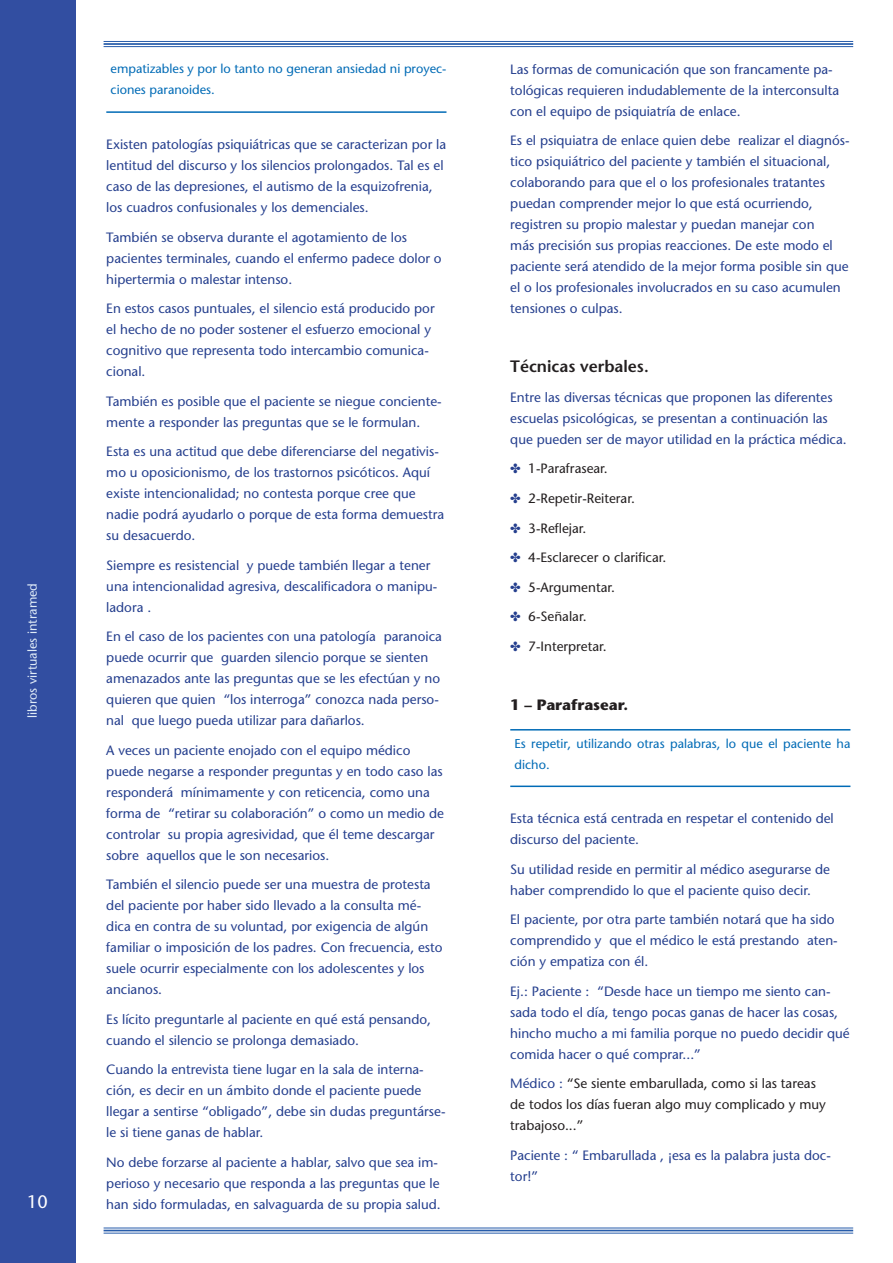
<style>
.page{position:relative;width:893px;height:1263px;background:#fff}
.page>*{position:absolute;margin:0;border:0;box-sizing:border-box;transform-origin:0 0}
.t1{font:18px "Stone Sans";color:#fff}
.t2{font:600 16.5px "Stone Sans";color:#231f20}
.t3{font:700 15px "Stone Sans";color:#231f20}
.t4{font:13.5px/21px "Stone Sans";color:#253f8e}
.t5{font:13.5px/29.5px "Stone Sans";color:#231f20}
.t6{font:13.5px/29.5px "Zapf Dingbats ITC";color:#253f8e;text-align:justify}
.t7{font:12.75px/21px "Stone Sans";color:#006bb6}
.t8{font:12.75px "Stone Sans";color:#dfebf7}
.s1{color:#253f8e}
</style>
<div class="page">
<div style="left:0;top:0;width:75px;height:1263px;background:#324ea1"></div>
<hr style="left:104px;top:41px;width:749px;height:1px;background:#275caa">
<hr style="left:104px;top:43px;width:749px;height:2px;background:#275caa">
<hr style="left:104px;top:46px;width:749px;height:1px;background:#275caa">
<hr style="left:104px;top:1227px;width:749px;height:1px;background:#275caa">
<hr style="left:104px;top:1230px;width:749px;height:1px;background:#275caa">
<hr style="left:104px;top:1233px;width:749px;height:1px;background:#275caa">
<hr style="left:106px;top:111px;width:340px;height:2px;background:#006bb6">
<hr style="left:510px;top:729px;width:340px;height:1px;background:#006bb6">
<hr style="left:510px;top:785px;width:340px;height:2px;background:#006bb6">
<p class="t8" style="left:25px;top:718px;width:137px;rotate:-90deg">libros virtuales intramed</p>
<h1 class="t1" style="left:27px;top:1191px;width:22px">10</h1>
<p class="t7" style="left:111px;top:58px;width:337px">empatizables y por lo tanto no generan ansiedad ni proyec&shy;ciones paranoides.</p>
<p class="t4" style="left:106px;top:134px;width:341px">Existen patologías psiquiátricas que se caracterizan por la lentitud del discurso y los silencios prolongados. Tal es el caso de las depresiones, el autismo de la esquizofrenia, los cuadros confusionales y los demenciales.</p>
<p class="t4" style="left:106px;top:226px;width:337px">También se observa durante el agotamiento de los pacientes terminales, cuando el enfermo padece dolor o hipertermia o malestar intenso.</p>
<p class="t4" style="left:106px;top:298px;width:330px">En estos casos puntuales, el silencio está producido por el hecho de no poder sostener el esfuerzo emocional y cognitivo que representa todo intercambio comunica&shy;cional.</p>
<p class="t4" style="left:106px;top:390px;width:337px">También es posible que el paciente se niegue conciente&shy;mente a responder las preguntas que se le formulan.</p>
<p class="t4" style="left:106px;top:441px;width:339px">Esta es una actitud que debe diferenciarse del negativis&shy;mo u oposicionismo, de los trastornos psicóticos. Aquí existe intencionalidad; no contesta porque cree que nadie podrá ayudarlo o porque de esta forma demuestra su desacuerdo.</p>
<p class="t4" style="left:106px;top:554px;width:333px">Siempre es resistencial y puede también llegar a tener una intencionalidad agresiva, descalificadora o manipu&shy;ladora .</p>
<p class="t4" style="left:106px;top:626px;width:337px">En el caso de los pacientes con una patología paranoica puede ocurrir que guarden silencio porque se sienten amenazados ante las preguntas que se les efectúan y no quieren que quien “los interroga” conozca nada perso&shy;nal que luego pueda utilizar para dañarlos.</p>
<p class="t4" style="left:106px;top:739px;width:339px">A veces un paciente enojado con el equipo médico puede negarse a responder preguntas y en todo caso las responderá mínimamente y con reticencia, como una forma de “retirar su colaboración” o como un medio de controlar su propia agresividad, que él teme descargar sobre aquellos que le son necesarios.</p>
<p class="t4" style="left:106px;top:874px;width:338px">También el silencio puede ser una muestra de protesta del paciente por haber sido llevado a la consulta mé&shy;dica en contra de su voluntad, por exigencia de algún familiar o imposición de los padres. Con frecuencia, esto suele ocurrir especialmente con los adolescentes y los ancianos.</p>
<p class="t4" style="left:106px;top:1008px;width:326px">Es lícito preguntarle al paciente en qué está pensando, cuando el silencio se prolonga demasiado.</p>
<p class="t4" style="left:106px;top:1059px;width:341px">Cuando la entrevista tiene lugar en la sala de interna&shy;ción, es decir en un ámbito donde el paciente puede llegar a sentirse “obligado”, debe sin dudas preguntárse&shy;le si tiene ganas de hablar.</p>
<p class="t4" style="left:106px;top:1151px;width:336px">No debe forzarse al paciente a hablar, salvo que sea im&shy;perioso y necesario que responda a las preguntas que le han sido formuladas, en salvaguarda de su propia salud.</p>
<p class="t4" style="left:510px;top:59px;width:330px">Las formas de comunicación que son francamente pa&shy;tológicas requieren indudablemente de la interconsulta con el equipo de psiquiatría de enlace.</p>
<p class="t4" style="left:510px;top:130px;width:341px">Es el psiquiatra de enlace quien debe realizar el diagnós&shy;tico psiquiátrico del paciente y también el situacional, colaborando para que el o los profesionales tratantes puedan comprender mejor lo que está ocurriendo, registren su propio malestar y puedan manejar con<br>más precisión sus propias reacciones. De este modo el paciente será atendido de la mejor forma posible sin que el o los profesionales involucrados en su caso acumulen tensiones o culpas.</p>
<p class="t2" style="left:510px;top:357px;width:140px">Técnicas verbales.</p>
<p class="t4" style="left:510px;top:387px;width:338px">Entre las diversas técnicas que proponen las diferentes escuelas psicológicas, se presentan a continuación las que pueden ser de mayor utilidad en la práctica médica.</p>
<p class="t5" style="left:528px;top:454px;width:140px">1-Parafrasear.<br>2-Repetir-Reiterar.<br>3-Reflejar.<br>4-Esclarecer o clarificar.<br>5-Argumentar.<br>6-Señalar.<br>7-Interpretar.</p>
<p class="t6" style="left:510px;top:454px;width:12px">✤ ✤ ✤ ✤ ✤ ✤ ✤</p>
<p class="t3" style="left:510px;top:695px;width:120px">1 – Parafrasear.</p>
<p class="t7" style="left:514px;top:733px;width:337px">Es repetir, utilizando otras palabras, lo que el paciente ha dicho.</p>
<p class="t4" style="left:510px;top:808px;width:325px">Esta técnica está centrada en respetar el contenido del discurso del paciente.</p>
<p class="t4" style="left:510px;top:859px;width:321px">Su utilidad reside en permitir al médico asegurarse de haber comprendido lo que el paciente quiso decir.</p>
<p class="t4" style="left:510px;top:909px;width:329px">El paciente, por otra parte también notará que ha sido comprendido y que el médico le está prestando aten&shy;ción y empatiza con él.</p>
<p class="t4" style="left:510px;top:981px;width:341px">Ej.: Paciente : “Desde hace un tiempo me siento can&shy;sada todo el día, tengo pocas ganas de hacer las cosas, hincho mucho a mi familia porque no puedo decidir qué comida hacer o qué comprar...”</p>
<p class="t5" style="left:510px;top:1073px;width:317px;line-height:21px"><span class="s1">Médico :</span> “Se siente embarullada, como si las tareas de todos los días fueran algo muy complicado y muy trabajoso...”</p>
<p class="t4" style="left:510px;top:1145px;width:322px">Paciente : “ Embarullada , ¡esa es la palabra justa doc&shy;tor!”</p>
</div>
